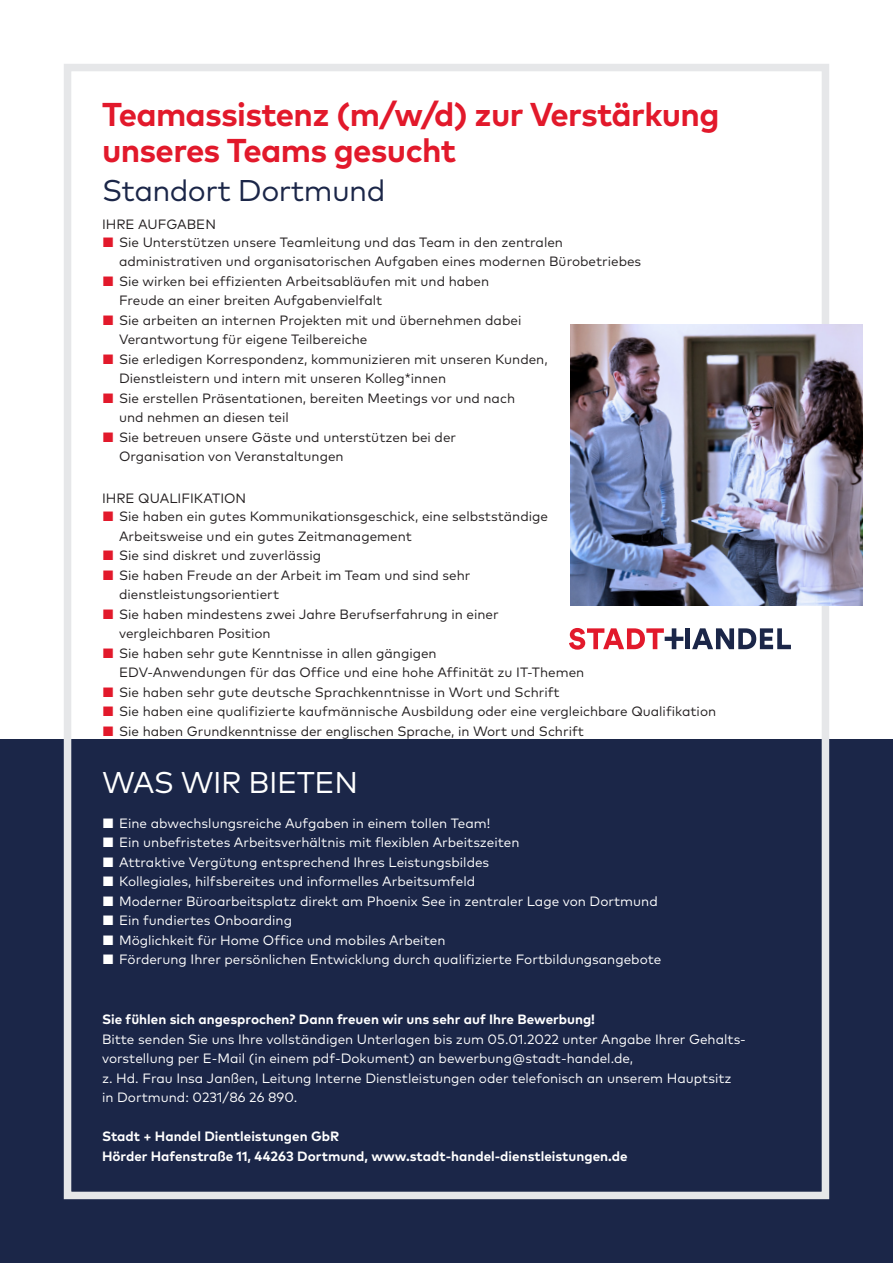
<style>
.page{position:relative;width:893px;height:1263px;background:#fff}
.page>*{position:absolute;margin:0;border:0;box-sizing:border-box;transform-origin:0 0}
.Seite_2__Headline{font:700 33px/36px "Mark Pro";letter-spacing:-.02em;color:#e2192b}
.Seite_2__Headlilne_R{font:30px "Mark Pro";letter-spacing:-.02em;color:#1b2648}
.t1{font:30px "Mark Pro";letter-spacing:-.015em;color:#fff}
.Seite_2__Ihre{font:13.5px/19.5px "Mark Pro";color:#231f20}
.Seite_2__Regular{font:13.5px/19.5px "Mark Pro";color:#fff}
.Seite_2__Bold{font:700 13.5px "Mark Pro";color:#fff}
.s1{color:#e2192b}
</style>
<div class="page">
<div style="left:0;top:740px;width:893px;height:523px;background:#1b2648"></div>
<div style="left:64px;top:64px;width:765px;height:1135px;border:8px solid #e6e7e9"></div>
<img style="left:571px;top:325px;width:291px;height:280px">
<svg style="left:692px;top:628px;width:99px;height:21px"></svg>
<hr style="left:685px;top:628px;width:4px;height:21px;background:#1b2648">
<svg style="left:569px;top:628px;width:114px;height:22px"></svg>
<p class="Seite_2__Headline" style="left:102px;top:94px;width:619px">Teamassistenz (m/w/d) zur Verstärkung unseres Teams gesucht</p>
<p class="Seite_2__Headlilne_R" style="left:102px;top:168px;width:285px">Standort Dortmund</p>
<p class="Seite_2__Ihre" style="left:102px;top:213px;width:115px">IHRE AUFGABEN</p>
<p class="Seite_2__Ihre" style="left:119px;top:231px;width:524px;text-indent:-17px"><span class="s1">■</span> Sie Unterstützen unsere Teamleitung und das Team in den zentralen administrativen und organisatorischen Aufgaben eines modernen Bürobetriebes</p>
<p class="Seite_2__Ihre" style="left:119px;top:270px;width:372px;text-indent:-17px"><span class="s1">■</span> Sie wirken bei effizienten Arbeitsabläufen mit und haben<br>Freude an einer breiten Aufgabenvielfalt</p>
<p class="Seite_2__Ihre" style="left:119px;top:309px;width:404px;text-indent:-17px"><span class="s1">■</span> Sie arbeiten an internen Projekten mit und übernehmen dabei<br>Verantwortung für eigene Teilbereiche</p>
<p class="Seite_2__Ihre" style="left:119px;top:348px;width:430px;text-indent:-17px"><span class="s1">■</span> Sie erledigen Korrespondenz, kommunizieren mit unseren Kunden,<br>Dienstleistern und intern mit unseren Kolleg*innen</p>
<p class="Seite_2__Ihre" style="left:119px;top:387px;width:397px;text-indent:-17px"><span class="s1">■</span> Sie erstellen Präsentationen, bereiten Meetings vor und nach und nehmen an diesen teil</p>
<p class="Seite_2__Ihre" style="left:119px;top:426px;width:339px;text-indent:-17px"><span class="s1">■</span> Sie betreuen unsere Gäste und unterstützen bei der<br>Organisation von Veranstaltungen</p>
<p class="Seite_2__Ihre" style="left:102px;top:487px;width:146px">IHRE QUALIFIKATION</p>
<p class="Seite_2__Ihre" style="left:119px;top:505px;width:430px;text-indent:-17px"><span class="s1">■</span> Sie haben ein gutes Kommunikationsgeschick, eine selbstständige<br>Arbeitsweise und ein gutes Zeitmanagement</p>
<p class="Seite_2__Ihre" style="left:102px;top:544px;width:221px"><span class="s1">■</span> Sie sind diskret und zuverlässig</p>
<p class="Seite_2__Ihre" style="left:119px;top:564px;width:353px;text-indent:-17px"><span class="s1">■</span> Sie haben Freude an der Arbeit im Team und sind sehr dienstleistungsorientiert</p>
<p class="Seite_2__Ihre" style="left:119px;top:603px;width:381px;text-indent:-17px"><span class="s1">■</span> Sie haben mindestens zwei Jahre Berufserfahrung in einer vergleichbaren Position</p>
<p class="Seite_2__Ihre" style="left:119px;top:642px;width:467px;text-indent:-17px"><span class="s1">■</span> Sie haben sehr gute Kenntnisse in allen gängigen<br>EDV-Anwendungen für das Office und eine hohe Affinität zu IT-Themen</p>
<p class="Seite_2__Ihre" style="left:102px;top:681px;width:459px"><span class="s1">■</span> Sie haben sehr gute deutsche Sprachkenntnisse in Wort und Schrift</p>
<p class="Seite_2__Ihre" style="left:102px;top:700px;width:616px"><span class="s1">■</span> Sie haben eine qualifizierte kaufmännische Ausbildung oder eine vergleichbare Qualifikation</p>
<p class="Seite_2__Ihre" style="left:102px;top:720px;width:483px"><span class="s1">■</span> Sie haben Grundkenntnisse der englischen Sprache, in Wort und Schrift</p>
<p class="t1" style="left:102px;top:760px;width:257px">WAS WIR BIETEN</p>
<p class="Seite_2__Regular" style="left:102px;top:812px;width:390px">■ Eine abwechslungsreiche Aufgaben in einem tollen Team!</p>
<p class="Seite_2__Regular" style="left:102px;top:832px;width:419px">■ Ein unbefristetes Arbeitsverhältnis mit flexiblen Arbeitszeiten</p>
<p class="Seite_2__Regular" style="left:102px;top:851px;width:389px">■ Attraktive Vergütung entsprechend Ihres Leistungsbildes</p>
<p class="Seite_2__Regular" style="left:102px;top:871px;width:375px">■ Kollegiales, hilfsbereites und informelles Arbeitsumfeld</p>
<p class="Seite_2__Regular" style="left:102px;top:890px;width:557px">■ Moderner Büroarbeitsplatz direkt am Phoenix See in zentraler Lage von Dortmund</p>
<p class="Seite_2__Regular" style="left:102px;top:910px;width:191px">■ Ein fundiertes Onboarding</p>
<p class="Seite_2__Regular" style="left:102px;top:929px;width:345px">■ Möglichkeit für Home Office und mobiles Arbeiten</p>
<p class="Seite_2__Regular" style="left:102px;top:949px;width:561px">■ Förderung Ihrer persönlichen Entwicklung durch qualifizierte Fortbildungsangebote</p>
<p class="Seite_2__Bold" style="left:102px;top:1009px;width:494px">Sie fühlen sich angesprochen? Dann freuen wir uns sehr auf Ihre Bewerbung!</p>
<p class="Seite_2__Regular" style="left:102px;top:1028px;width:645px">Bitte senden Sie uns Ihre vollständigen Unterlagen bis zum 05.01.2022 unter Angabe Ihrer Gehalts&shy;vorstellung per E-Mail (in einem pdf-Dokument) an bewerbung@stadt-handel.de,<br>z. Hd. Frau Insa Janßen, Leitung Interne Dienstleistungen oder telefonisch an unserem Hauptsitz in Dortmund: 0231/86 26 890.</p>
<p class="Seite_2__Bold" style="left:102px;top:1126px;width:239px">Stadt + Handel Dientleistungen GbR</p>
<p class="Seite_2__Bold" style="left:102px;top:1146px;width:527px">Hörder Hafenstraße 11, 44263 Dortmund, www.stadt-handel-dienstleistungen.de</p>
</div>
